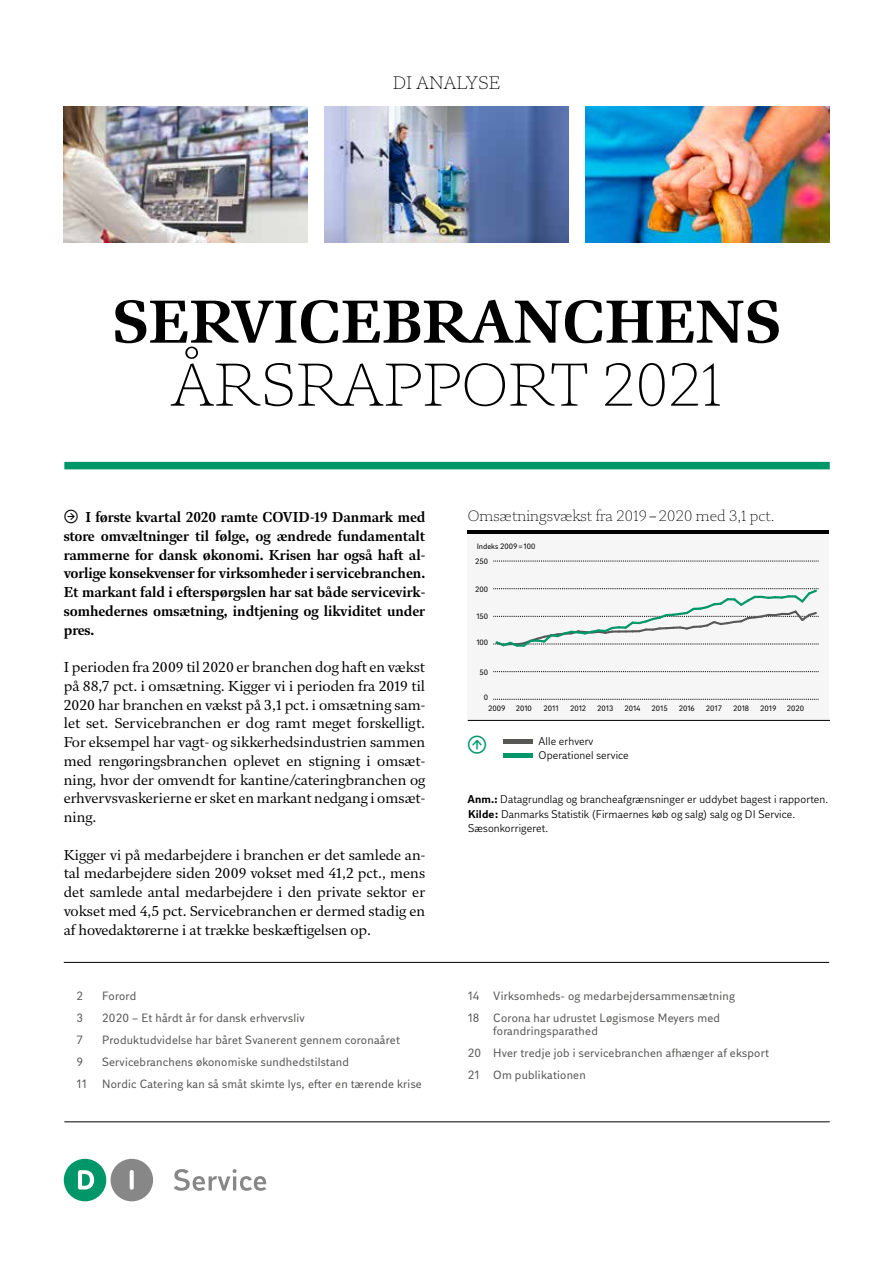
<style>
.page{position:relative;width:893px;height:1263px;background:#fff}
.page>*{position:absolute;margin:0;border:0;box-sizing:border-box;transform-origin:0 0}
.t1{font:700 60px "DI Serif";color:#000}
.t2{font:300 60px "DI Serif";color:#000}
.t3{font:21px "DI Stuff";color:#009768}
.t4{font:300 18px "DI Serif";color:#000}
.t5{font:300 15px "DI Serif";letter-spacing:.01em;color:#000}
.t6{font:14.25px/18.8px "DI Serif";color:#000;text-align:justify}
.t7{font:700 14.25px/18.8px "DI Serif";letter-spacing:-.005em;color:#000;text-align:justify}
.t8{font:12px/22px "DI Sans";letter-spacing:.02em;color:#575756}
.t9{font:11.25px/14.2px "DI Sans";letter-spacing:.01em;color:#000}
.t10{font:7.8px "DI Sans";color:#000}
.s1{font-family:"DI Stuff";font-weight:400;font-size:15.75px}
.s2{font-weight:700}
</style>
<div class="page">
<div style="left:64px;top:462px;width:766px;height:7px;background:#009768"></div>
<hr style="left:64px;top:962px;width:765px;height:1px;background:#000">
<hr style="left:64px;top:1121px;width:766px;height:1px;background:#000">
<svg style="left:174px;top:1169px;width:92px;height:22px"></svg>
<div style="left:64px;top:1159px;width:42px;height:42px;background:#009768;border-radius:50%"></div>
<div style="left:111px;top:1159px;width:42px;height:42px;background:#878787;border-radius:50%"></div>
<svg style="left:130px;top:1170px;width:4px;height:20px"></svg>
<svg style="left:78px;top:1170px;width:16px;height:19px"></svg>
<img style="left:586px;top:106px;width:243px;height:136px">
<img style="left:325px;top:106px;width:243px;height:136px">
<img style="left:64px;top:106px;width:243px;height:136px">
<div style="left:468px;top:530px;width:361px;height:191px;background:#f6f6f6"></div>
<hr style="left:468px;top:530px;width:361px;height:4px;background:#000">
<hr style="left:468px;top:720px;width:361px;height:1px;background:#000">
<svg style="left:493px;top:699px;width:326px;height:1px"></svg>
<svg style="left:493px;top:671px;width:326px;height:1px"></svg>
<svg style="left:493px;top:561px;width:326px;height:1px"></svg>
<svg style="left:493px;top:588px;width:326px;height:59px"></svg>
<hr style="left:503px;top:739px;width:30px;height:4px;background:#575756">
<div style="left:503px;top:753px;width:30px;height:5px;background:#009768"></div>
<p class="t4" style="left:393px;top:71px;width:109px">DI ANALYSE</p>
<h1 class="t1" style="left:112px;top:284px;width:670px">SERVICEBRANCHENS</h1>
<h1 class="t2" style="left:171px;top:346px;width:553px">ÅRSRAPPORT 2021</h1>
<p class="t7" style="left:64px;top:508px;width:363px"><span class="s1">&gt;</span> I første kvartal 2020 ramte COVID-19 Danmark med store omvæltninger til følge, og ændrede fundamentalt rammerne for dansk økonomi. Krisen har også haft al&shy;vorlige konsekvenser for virksomheder i servicebranchen.<br>Et markant fald i efterspørgslen har sat både servicevirk&shy;somhedernes omsætning, indtjening og likviditet under pres.</p>
<p class="t6" style="left:64px;top:658px;width:363px">I perioden fra 2009 til 2020 er branchen dog haft en vækst på 88,7 pct. i omsætning. Kigger vi i perioden fra 2019 til 2020 har branchen en vækst på 3,1 pct. i omsætning sam&shy;let set. Servicebranchen er dog ramt meget forskelligt.<br>For eksempel har vagt- og sikkerhedsindustrien sammen med rengøringsbranchen oplevet en stigning i omsæt&shy;ning, hvor der omvendt for kantine/cateringbranchen og erhvervsvaskerierne er sket en markant nedgang i omsæt&shy;ning.</p>
<p class="t6" style="left:64px;top:845px;width:363px">Kigger vi på medarbejdere i branchen er det samlede an&shy;tal medarbejdere siden 2009 vokset med 41,2 pct., mens det samlede antal medarbejdere i den private sektor er vokset med 4,5 pct. Servicebranchen er dermed stadig en af hovedaktørerne i at trække beskæftigelsen op.</p>
<p class="t8" style="left:77px;top:984px;width:8px">2</p>
<p class="t8" style="left:102px;top:984px;width:36px">Forord</p>
<p class="t8" style="left:77px;top:1006px;width:8px">3</p>
<p class="t8" style="left:102px;top:1006px;width:204px">2020 – Et hårdt år for dansk erhvervsliv</p>
<p class="t8" style="left:77px;top:1028px;width:8px">7</p>
<p class="t8" style="left:102px;top:1028px;width:299px">Produktudvidelse har båret Svanerent gennem coronaåret</p>
<p class="t8" style="left:77px;top:1050px;width:8px">9</p>
<p class="t8" style="left:102px;top:1050px;width:249px">Servicebranchens økonomiske sundhedstilstand</p>
<p class="t8" style="left:77px;top:1072px;width:12px">11</p>
<p class="t8" style="left:102px;top:1072px;width:321px">Nordic Catering kan så småt skimte lys, efter en tærende krise</p>
<p class="t5" style="left:468px;top:507px;width:308px">Omsætningsvækst fra 2019 – 2020 med 3,1 pct.</p>
<p class="t10" style="left:477px;top:541px;width:60px">Indeks 2009=100</p>
<p class="t10" style="left:475px;top:556px;width:14px">250</p>
<p class="t10" style="left:475px;top:584px;width:14px">200</p>
<p class="t10" style="left:476px;top:612px;width:13px">150</p>
<p class="t10" style="left:476px;top:637px;width:13px">100</p>
<p class="t10" style="left:480px;top:667px;width:10px">50</p>
<p class="t10" style="left:484px;top:693px;width:6px">0</p>
<p class="t10" style="left:488px;top:703px;width:19px">2009</p>
<p class="t10" style="left:516px;top:703px;width:18px">2010</p>
<p class="t10" style="left:543px;top:703px;width:17px">2011</p>
<p class="t10" style="left:570px;top:703px;width:18px">2012</p>
<p class="t10" style="left:597px;top:703px;width:18px">2013</p>
<p class="t10" style="left:624px;top:703px;width:18px">2014</p>
<p class="t10" style="left:652px;top:703px;width:18px">2015</p>
<p class="t10" style="left:679px;top:703px;width:18px">2016</p>
<p class="t10" style="left:706px;top:703px;width:18px">2017</p>
<p class="t10" style="left:733px;top:703px;width:18px">2018</p>
<p class="t10" style="left:760px;top:703px;width:18px">2019</p>
<p class="t10" style="left:787px;top:703px;width:19px">2020</p>
<h2 class="t3" style="left:467px;top:731px;width:22px">≤</h2>
<p class="t9" style="left:538px;top:734px;width:92px">Alle erhverv<br>Operationel service</p>
<p class="t9" style="left:468px;top:792px;width:362px"><span class="s2">Anm.:</span> Datagrundlag og brancheafgrænsninger er uddybet bagest i rapporten.<br><span class="s2">Kilde:</span> Danmarks Statistik (Firmaernes køb og salg) salg og DI Service.<br>Sæsonkorrigeret.</p>
<p class="t8" style="left:468px;top:984px;width:269px">14 Virksomheds- og medarbejdersammensætning<br>18 Corona har udrustet Løgismose Meyers med</p>
<p class="t8" style="left:468px;top:1020px;width:303px;text-indent:26px">forandringsparathed<br>20 Hver tredje job i servicebranchen afhænger af eksport<br>21 Om publikationen</p>
</div>
